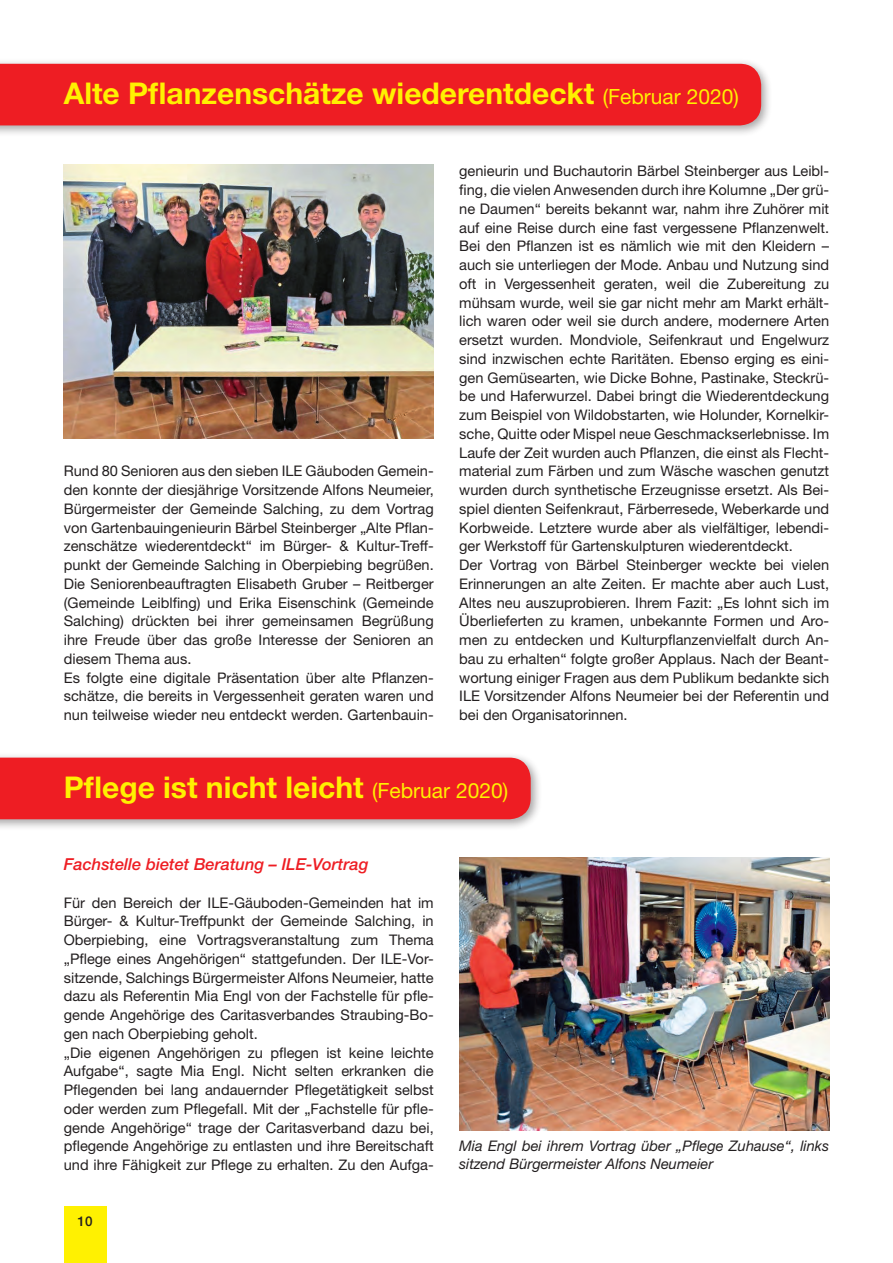
<style>
.page{position:relative;width:893px;height:1263px;background:#fff}
.page>*{position:absolute;margin:0;border:0;box-sizing:border-box;transform-origin:0 0}
.t1{font:700 30px "Helvetica Neue LT";color:#fff101}
.t2{font:italic 500 16.5px "Helvetica Neue LT";color:#ee1d23}
.t3{font:14.7px/18.8px "Helvetica Neue LT";color:#231f20}
.t4{font:italic 14.7px/18.8px "Helvetica Neue LT";color:#231f20}
.t5{font:500 13.5px "Helvetica Neue LT";color:#231f20}
.s1{font-weight:400;font-size:21px}
</style>
<div class="page">
<div style="left:64px;top:1206px;width:42px;height:57px;background:#fff101"></div>
<div style="left:0;top:58px;width:773px;height:79px;background:#231f20;opacity:.4"></div>
<div style="left:0;top:64px;width:761px;height:61px;background:#ee1d23"></div>
<div style="left:0;top:752px;width:542px;height:79px;background:#231f20;opacity:.4"></div>
<div style="left:0;top:758px;width:531px;height:61px;background:#ee1d23"></div>
<img style="left:64px;top:165px;width:370px;height:274px">
<img style="left:459px;top:858px;width:370px;height:272px">
<h1 class="t1" style="left:64px;top:75px;width:677px">Alte Pflanzenschätze wiederentdeckt <span class="s1">(Februar 2020)</span></h1>
<p class="t3" style="left:64px;top:461px;width:371px">Rund 80 Senioren aus den sieben ILE Gäuboden Gemein&shy;den konnte der diesjährige Vorsitzende Alfons Neumeier, Bürgermeister der Gemeinde Salching, zu dem Vortrag von Gartenbauingenieurin Bärbel Steinberger „Alte Pflan&shy;zenschätze wiederentdeckt“ im Bürger- &amp; Kultur-Treff&shy;punkt der Gemeinde Salching in Oberpiebing begrüßen.<br>Die Seniorenbeauftragten Elisabeth Gruber – Reitberger (Gemeinde Leiblfing) und Erika Eisenschink (Gemeinde Salching) drückten bei ihrer gemeinsamen Begrüßung ihre Freude über das große Interesse der Senioren an diesem Thema aus.<br>Es folgte eine digitale Präsentation über alte Pflanzen&shy;schätze, die bereits in Vergessenheit geraten waren und nun teilweise wieder neu entdeckt werden. Gartenbauin-</p>
<p class="t3" style="left:459px;top:161px;width:371px">genieurin und Buchautorin Bärbel Steinberger aus Leibl&shy;fing, die vielen Anwesenden durch ihre Kolumne „Der grü&shy;ne Daumen“ bereits bekannt war, nahm ihre Zuhörer mit auf eine Reise durch eine fast vergessene Pflanzenwelt.<br>Bei den Pflanzen ist es nämlich wie mit den Kleidern – auch sie unterliegen der Mode. Anbau und Nutzung sind oft in Vergessenheit geraten, weil die Zubereitung zu mühsam wurde, weil sie gar nicht mehr am Markt erhält&shy;lich waren oder weil sie durch andere, modernere Arten ersetzt wurden. Mondviole, Seifenkraut und Engelwurz sind inzwischen echte Raritäten. Ebenso erging es eini&shy;gen Gemüsearten, wie Dicke Bohne, Pastinake, Steckrü&shy;be und Haferwurzel. Dabei bringt die Wiederentdeckung zum Beispiel von Wildobstarten, wie Holunder, Kornelkir&shy;sche, Quitte oder Mispel neue Geschmackserlebnisse. Im Laufe der Zeit wurden auch Pflanzen, die einst als Flecht&shy;material zum Färben und zum Wäsche waschen genutzt wurden durch synthetische Erzeugnisse ersetzt. Als Bei&shy;spiel dienten Seifenkraut, Färberresede, Weberkarde und Korbweide. Letztere wurde aber als vielfältiger, lebendi&shy;ger Werkstoff für Gartenskulpturen wiederentdeckt.<br>Der Vortrag von Bärbel Steinberger weckte bei vielen Erinnerungen an alte Zeiten. Er machte aber auch Lust, Altes neu auszuprobieren. Ihrem Fazit: „Es lohnt sich im Überlieferten zu kramen, unbekannte Formen und Aro&shy;men zu entdecken und Kulturpflanzenvielfalt durch An&shy;bau zu erhalten“ folgte großer Applaus. Nach der Beant&shy;wortung einiger Fragen aus dem Publikum bedankte sich ILE Vorsitzender Alfons Neumeier bei der Referentin und bei den Organisatorinnen.</p>
<h1 class="t1" style="left:64px;top:769px;width:446px">Pflege ist nicht leicht <span class="s1">(Februar 2020)</span></h1>
<p class="t2" style="left:64px;top:854px;width:306px">Fachstelle bietet Beratung – ILE-Vortrag</p>
<p class="t3" style="left:64px;top:893px;width:371px">Für den Bereich der ILE-Gäuboden-Gemeinden hat im Bürger- &amp; Kultur-Treffpunkt der Gemeinde Salching, in Oberpiebing, eine Vortragsveranstaltung zum Thema „Pflege eines Angehörigen“ stattgefunden. Der ILE-Vor&shy;sitzende, Salchings Bürgermeister Alfons Neumeier, hatte dazu als Referentin Mia Engl von der Fachstelle für pfle&shy;gende Angehörige des Caritasverbandes Straubing-Bo&shy;gen nach Oberpiebing geholt.<br>„Die eigenen Angehörigen zu pflegen ist keine leichte Aufgabe“, sagte Mia Engl. Nicht selten erkranken die Pflegenden bei lang andauernder Pflegetätigkeit selbst oder werden zum Pflegefall. Mit der „Fachstelle für pfle&shy;gende Angehörige“ trage der Caritasverband dazu bei, pflegende Angehörige zu entlasten und ihre Bereitschaft und ihre Fähigkeit zur Pflege zu erhalten. Zu den Aufga-</p>
<p class="t5" style="left:78px;top:1213px;width:17px">10</p>
<p class="t4" style="left:459px;top:1136px;width:371px">Mia Engl bei ihrem Vortrag über „Pflege Zuhause“, links sitzend Bürgermeister Alfons Neumeier</p>
</div>
